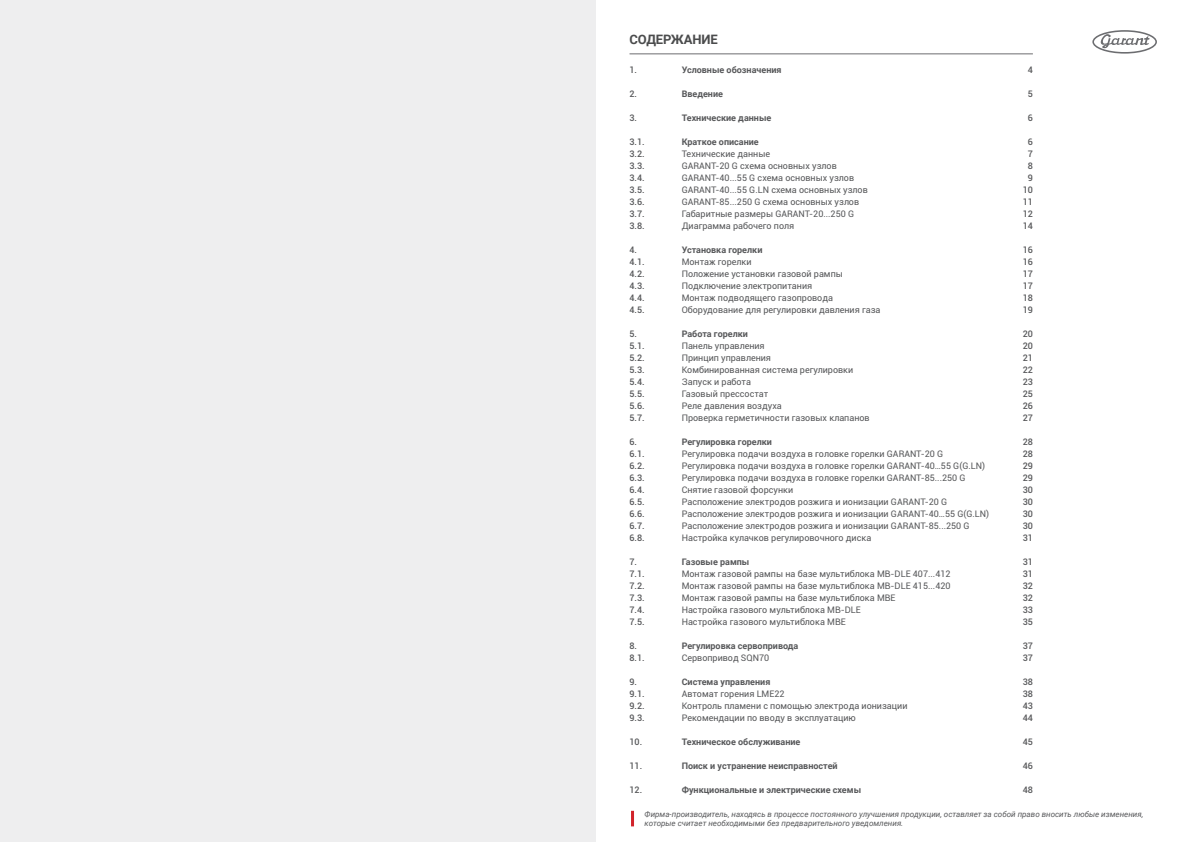
<style>
.page{position:relative;width:1191px;height:842px;background:#fff}
.page>*{position:absolute;margin:0;border:0;box-sizing:border-box;transform-origin:0 0}
.t1{font:700 13px "Roboto";letter-spacing:-.015em;color:#4b4c4d}
.t2{font:9px "Roboto";color:#57585a}
.t3{font:500 9px "Roboto";color:#57585a}
.t4{font:700 9px "Roboto";color:#57585a}
.t5{font:italic 8px/9.6px "Roboto";color:#57585a}
</style>
<div class="page">
<hr style="left:629px;top:54px;width:404px;height:1px;background:#6c6d70">
<svg style="left:1092px;top:30px;width:65px;height:24px"></svg>
<hr style="left:631px;top:811px;width:3px;height:15px;background:#d1232a">
<div style="left:0;top:0;width:595px;height:842px;background:#eeeeef"></div>
<p class="t1" style="left:629px;top:30px;width:90px">СОДЕРЖАНИЕ</p>
<p class="t3" style="left:629px;top:64px;width:9px">1.</p>
<p class="t3" style="left:629px;top:88px;width:9px">2.</p>
<p class="t3" style="left:629px;top:112px;width:9px">3.</p>
<p class="t3" style="left:629px;top:136px;width:17px">3.1.</p>
<p class="t3" style="left:629px;top:148px;width:17px">3.2.</p>
<p class="t3" style="left:629px;top:160px;width:17px">3.3.</p>
<p class="t3" style="left:629px;top:172px;width:17px">3.4.</p>
<p class="t3" style="left:629px;top:184px;width:17px">3.5.</p>
<p class="t3" style="left:629px;top:196px;width:17px">3.6.</p>
<p class="t3" style="left:629px;top:208px;width:17px">3.7.</p>
<p class="t3" style="left:629px;top:220px;width:17px">3.8.</p>
<p class="t3" style="left:629px;top:244px;width:9px">4.</p>
<p class="t3" style="left:629px;top:256px;width:17px">4.1.</p>
<p class="t3" style="left:629px;top:268px;width:17px">4.2.</p>
<p class="t3" style="left:629px;top:280px;width:17px">4.3.</p>
<p class="t3" style="left:629px;top:292px;width:17px">4.4.</p>
<p class="t3" style="left:629px;top:304px;width:17px">4.5.</p>
<p class="t3" style="left:629px;top:328px;width:9px">5.</p>
<p class="t3" style="left:629px;top:340px;width:17px">5.1.</p>
<p class="t3" style="left:629px;top:352px;width:17px">5.2.</p>
<p class="t3" style="left:629px;top:364px;width:17px">5.3.</p>
<p class="t3" style="left:629px;top:376px;width:17px">5.4.</p>
<p class="t3" style="left:629px;top:388px;width:17px">5.5.</p>
<p class="t3" style="left:629px;top:400px;width:17px">5.6.</p>
<p class="t3" style="left:629px;top:412px;width:17px">5.7.</p>
<p class="t3" style="left:629px;top:436px;width:9px">6.</p>
<p class="t3" style="left:629px;top:448px;width:17px">6.1.</p>
<p class="t3" style="left:629px;top:460px;width:17px">6.2.</p>
<p class="t3" style="left:629px;top:472px;width:17px">6.3.</p>
<p class="t3" style="left:629px;top:483px;width:17px">6.4.</p>
<p class="t3" style="left:629px;top:495px;width:17px">6.5.</p>
<p class="t3" style="left:629px;top:507px;width:17px">6.6.</p>
<p class="t3" style="left:629px;top:519px;width:17px">6.7.</p>
<p class="t3" style="left:629px;top:531px;width:17px">6.8.</p>
<p class="t3" style="left:629px;top:555px;width:9px">7.</p>
<p class="t3" style="left:629px;top:567px;width:17px">7.1.</p>
<p class="t3" style="left:629px;top:579px;width:17px">7.2.</p>
<p class="t3" style="left:629px;top:591px;width:17px">7.3.</p>
<p class="t3" style="left:629px;top:603px;width:17px">7.4.</p>
<p class="t3" style="left:629px;top:615px;width:17px">7.5.</p>
<p class="t3" style="left:629px;top:639px;width:9px">8.</p>
<p class="t3" style="left:629px;top:651px;width:17px">8.1.</p>
<p class="t3" style="left:629px;top:675px;width:9px">9.</p>
<p class="t3" style="left:629px;top:687px;width:17px">9.1.</p>
<p class="t3" style="left:629px;top:699px;width:17px">9.2.</p>
<p class="t3" style="left:629px;top:711px;width:17px">9.3.</p>
<p class="t3" style="left:629px;top:735px;width:14px">10.</p>
<p class="t3" style="left:629px;top:759px;width:14px">11.</p>
<p class="t3" style="left:629px;top:783px;width:14px">12.</p>
<p class="t4" style="left:681px;top:63px;width:101px">Условные обозначения</p>
<p class="t4" style="left:681px;top:87px;width:43px">Введение</p>
<p class="t4" style="left:681px;top:111px;width:91px">Технические данные</p>
<p class="t4" style="left:681px;top:135px;width:79px">Краткое описание</p>
<p class="t2" style="left:681px;top:147px;width:90px">Технические данные</p>
<p class="t2" style="left:681px;top:159px;width:157px">GARANT-20 G схема основных узлов</p>
<p class="t2" style="left:681px;top:171px;width:174px">GARANT-40...55 G схема основных узлов</p>
<p class="t2" style="left:681px;top:183px;width:188px">GARANT-40...55 G.LN схема основных узлов</p>
<p class="t2" style="left:681px;top:195px;width:179px">GARANT-85...250 G схема основных узлов</p>
<p class="t2" style="left:681px;top:207px;width:174px">Габаритные размеры GARANT-20...250 G</p>
<p class="t2" style="left:681px;top:219px;width:114px">Диаграмма рабочего поля</p>
<p class="t4" style="left:681px;top:243px;width:82px">Установка горелки</p>
<p class="t2" style="left:681px;top:255px;width:71px">Монтаж горелки</p>
<p class="t2" style="left:681px;top:267px;width:163px">Положение установки газовой рампы</p>
<p class="t2" style="left:681px;top:279px;width:132px">Подключение электропитания</p>
<p class="t2" style="left:681px;top:291px;width:153px">Монтаж подводящего газопровода</p>
<p class="t2" style="left:681px;top:303px;width:200px">Оборудование для регулировки давления газа</p>
<p class="t4" style="left:681px;top:327px;width:68px">Работа горелки</p>
<p class="t2" style="left:681px;top:339px;width:85px">Панель управления</p>
<p class="t2" style="left:681px;top:351px;width:91px">Принцип управления</p>
<p class="t2" style="left:681px;top:363px;width:173px">Комбинированная система регулировки</p>
<p class="t2" style="left:681px;top:375px;width:71px">Запуск и работа</p>
<p class="t2" style="left:681px;top:387px;width:88px">Газовый прессостат</p>
<p class="t2" style="left:681px;top:399px;width:102px">Реле давления воздуха</p>
<p class="t2" style="left:681px;top:411px;width:189px">Проверка герметичности газовых клапанов</p>
<p class="t4" style="left:681px;top:435px;width:92px">Регулировка горелки</p>
<p class="t2" style="left:681px;top:447px;width:263px">Регулировка подачи воздуха в головке горелки GARANT-20 G</p>
<p class="t2" style="left:681px;top:459px;width:305px">Регулировка подачи воздуха в головке горелки GARANT-40…55 G(G.LN)</p>
<p class="t2" style="left:681px;top:471px;width:285px">Регулировка подачи воздуха в головке горелки GARANT-85...250 G</p>
<p class="t2" style="left:681px;top:483px;width:113px">Снятие газовой форсунки</p>
<p class="t2" style="left:681px;top:495px;width:267px">Расположение электродов розжига и ионизации GARANT-20 G</p>
<p class="t2" style="left:681px;top:507px;width:309px">Расположение электродов розжига и ионизации GARANT-40…55 G(G.LN)</p>
<p class="t2" style="left:681px;top:519px;width:289px">Расположение электродов розжига и ионизации GARANT-85...250 G</p>
<p class="t2" style="left:681px;top:531px;width:191px">Настройка кулачков регулировочного диска</p>
<p class="t4" style="left:681px;top:555px;width:69px">Газовые рампы</p>
<p class="t2" style="left:681px;top:568px;width:270px">Монтаж газовой рампы на базе мультиблока MB-DLE 407...412</p>
<p class="t2" style="left:681px;top:580px;width:270px">Монтаж газовой рампы на базе мультиблока MB-DLE 415...420</p>
<p class="t2" style="left:681px;top:592px;width:215px">Монтаж газовой рампы на базе мультиблока MBE</p>
<p class="t2" style="left:681px;top:604px;width:181px">Настройка газового мультиблока MB-DLE</p>
<p class="t2" style="left:681px;top:616px;width:165px">Настройка газового мультиблока MBE</p>
<p class="t4" style="left:681px;top:640px;width:118px">Регулировка сервопривода</p>
<p class="t2" style="left:681px;top:652px;width:89px">Сервопривод SQN70</p>
<p class="t4" style="left:681px;top:676px;width:90px">Система управления</p>
<p class="t2" style="left:681px;top:688px;width:104px">Автомат горения LME22</p>
<p class="t2" style="left:681px;top:700px;width:227px">Контроль пламени с помощью электрода ионизации</p>
<p class="t2" style="left:681px;top:712px;width:176px">Рекомендации по вводу в эксплуатацию</p>
<p class="t4" style="left:681px;top:736px;width:120px">Техническое обслуживание</p>
<p class="t4" style="left:681px;top:760px;width:157px">Поиск и устранение неисправностей</p>
<p class="t4" style="left:681px;top:784px;width:181px">Функциональные и электрические схемы</p>
<p class="t5" style="left:644px;top:809px;width:500px">Фирма-производитель, находясь в процессе постоянного улучшения продукции, оставляет за собой право вносить любые изменения, которые считает необходимыми без предварительного уведомления.</p>
<p class="t3" style="left:1027px;top:63px;width:7px">4</p>
<p class="t3" style="left:1027px;top:87px;width:7px">5</p>
<p class="t3" style="left:1027px;top:111px;width:7px">6</p>
<p class="t3" style="left:1027px;top:135px;width:7px">6</p>
<p class="t3" style="left:1027px;top:147px;width:7px">7</p>
<p class="t3" style="left:1027px;top:159px;width:7px">8</p>
<p class="t3" style="left:1027px;top:171px;width:7px">9</p>
<p class="t3" style="left:1022px;top:183px;width:12px">10</p>
<p class="t3" style="left:1022px;top:195px;width:12px">11</p>
<p class="t3" style="left:1022px;top:207px;width:12px">12</p>
<p class="t3" style="left:1022px;top:219px;width:12px">14</p>
<p class="t3" style="left:1022px;top:243px;width:12px">16</p>
<p class="t3" style="left:1022px;top:255px;width:12px">16</p>
<p class="t3" style="left:1022px;top:267px;width:12px">17</p>
<p class="t3" style="left:1022px;top:279px;width:12px">17</p>
<p class="t3" style="left:1022px;top:291px;width:12px">18</p>
<p class="t3" style="left:1022px;top:303px;width:12px">19</p>
<p class="t3" style="left:1022px;top:327px;width:12px">20</p>
<p class="t3" style="left:1022px;top:339px;width:12px">20</p>
<p class="t3" style="left:1022px;top:351px;width:12px">21</p>
<p class="t3" style="left:1022px;top:363px;width:12px">22</p>
<p class="t3" style="left:1022px;top:375px;width:12px">23</p>
<p class="t3" style="left:1022px;top:387px;width:12px">25</p>
<p class="t3" style="left:1022px;top:399px;width:12px">26</p>
<p class="t3" style="left:1022px;top:411px;width:12px">27</p>
<p class="t3" style="left:1022px;top:435px;width:12px">28</p>
<p class="t3" style="left:1022px;top:447px;width:12px">28</p>
<p class="t3" style="left:1022px;top:459px;width:12px">29</p>
<p class="t3" style="left:1022px;top:471px;width:12px">29</p>
<p class="t3" style="left:1022px;top:483px;width:12px">30</p>
<p class="t3" style="left:1022px;top:495px;width:12px">30</p>
<p class="t3" style="left:1022px;top:507px;width:12px">30</p>
<p class="t3" style="left:1022px;top:519px;width:12px">30</p>
<p class="t3" style="left:1022px;top:531px;width:12px">31</p>
<p class="t3" style="left:1022px;top:555px;width:12px">31</p>
<p class="t3" style="left:1022px;top:567px;width:12px">31</p>
<p class="t3" style="left:1022px;top:579px;width:12px">32</p>
<p class="t3" style="left:1022px;top:591px;width:12px">32</p>
<p class="t3" style="left:1022px;top:603px;width:12px">33</p>
<p class="t3" style="left:1022px;top:615px;width:12px">35</p>
<p class="t3" style="left:1022px;top:639px;width:12px">37</p>
<p class="t3" style="left:1022px;top:651px;width:12px">37</p>
<p class="t3" style="left:1022px;top:675px;width:12px">38</p>
<p class="t3" style="left:1022px;top:687px;width:12px">38</p>
<p class="t3" style="left:1022px;top:699px;width:12px">43</p>
<p class="t3" style="left:1022px;top:711px;width:12px">44</p>
<p class="t3" style="left:1022px;top:735px;width:12px">45</p>
<p class="t3" style="left:1022px;top:759px;width:12px">46</p>
<p class="t3" style="left:1022px;top:783px;width:12px">48</p>
</div>
